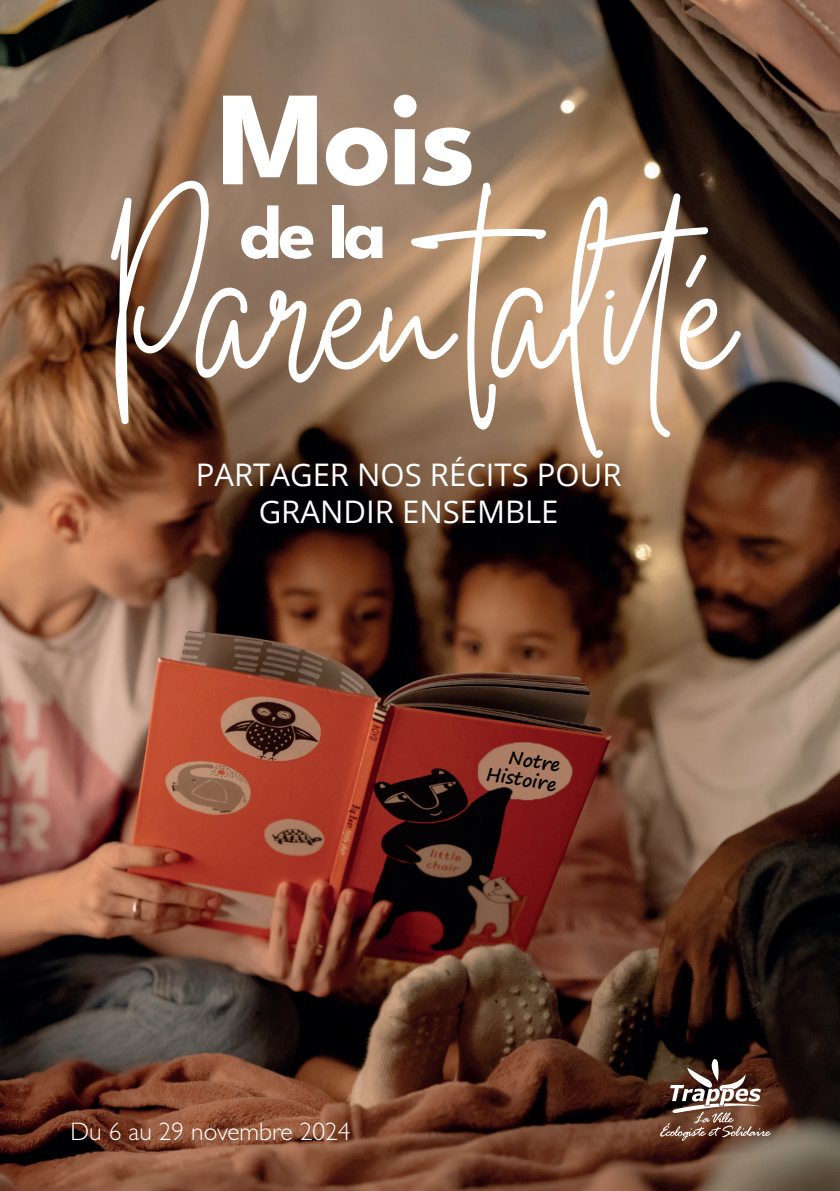
<style>
.page{position:relative;width:840px;height:1191px;background:#fff}
.page>*{position:absolute;margin:0;border:0;box-sizing:border-box;transform-origin:0 0}
.t1{font:164px "White Star";letter-spacing:.01em;color:#fff}
.t2{font:700 134.4px "League Spartan";color:#fff}
.t3{font:700 76.4px "League Spartan";color:#fff}
.t4{font:31.2px/37.4px "Open Sans";color:#fff;text-align:center}
.t5{font:300 25.4px "Gill Sans Std";color:#fff}
.t6{font:700 18.4px/19.8px "Segoe Print";color:#020204;text-align:right}
</style>
<div class="page">
<img style="left:0;top:0;width:839px;height:1191px">
<svg style="left:679px;top:249px;width:33px;height:44px"></svg>
<img style="left:660px;top:1059px;width:109px;height:81px">
<h2 class="t2" style="left:217px;top:35px;width:260px">Mois</h2>
<h1 class="t1" style="left:102px;top:272px;width:636px">Parentalite</h1>
<h3 class="t3" style="left:239px;top:173px;width:148px">de la</h3>
<p class="t4" style="left:196px;top:455px;width:427px">PARTAGER NOS RÉCITS POUR<br>GRANDIR ENSEMBLE</p>
<p class="t5" style="left:70px;top:1117px;width:281px">Du 6 au 29 novembre 2024</p>
<p class="t6" style="left:491px;top:743px;width:73px;rotate:9deg">Notre<br>Histoire</p>
</div>
